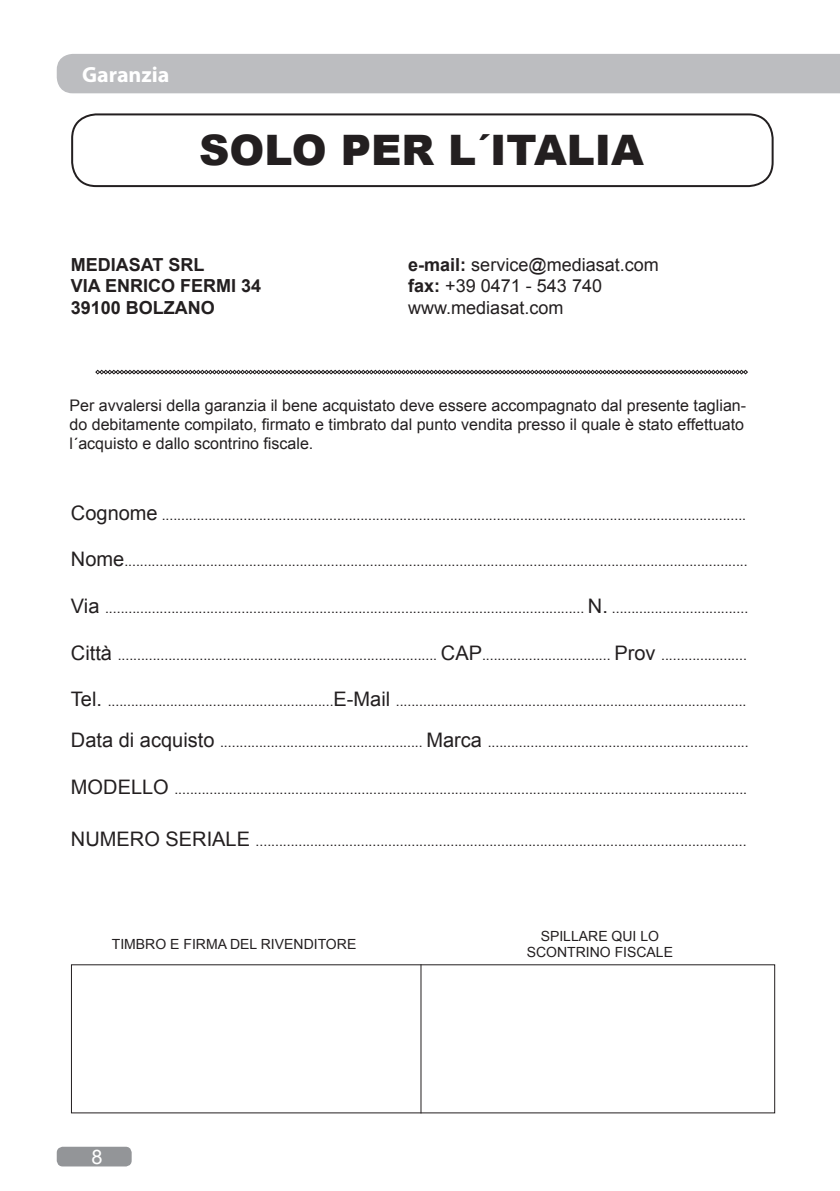
<style>
.page{position:relative;width:840px;height:1191px;background:#fff}
.page>*{position:absolute;margin:0;border:0;box-sizing:border-box;transform-origin:0 0}
.t1{font:900 42px "Arial";color:#231f20}
.t2{font:700 22px "Myriad Pro";color:#fff}
.t3{font:20px "Arial";color:#fff}
.t4{font:18px "Arial";color:#231f20}
.t5{font:700 18px "Arial";color:#231f20}
.t6{font:16px/19.2px "Arial";color:#231f20}
.t7{font:14px "Arial";color:#231f20}
.s1{font-weight:700}
.s2{font-size:20px}
</style>
<div class="page">
<div style="left:57px;top:1146px;width:75px;height:20px;background:#939598;border-radius:6px"></div>
<div style="left:57px;top:54px;width:782px;height:39px;background:#bcbdc0"></div>
<div style="left:71px;top:113px;width:702px;height:74px;border:2px solid #231f20;border-radius:24px"></div>
<svg style="left:95px;top:370px;width:652px;height:4px"></svg>
<hr style="left:420px;top:964px;width:1px;height:149px;background:#231f20">
<p class="t2" style="left:82px;top:60px;width:89px">Garanzia</p>
<p class="t1" style="left:199px;top:120px;width:446px">SOLO PER L´ITALIA</p>
<p class="t5" style="left:71px;top:252px;width:135px">MEDIASAT SRL</p>
<p class="t5" style="left:71px;top:273px;width:192px">VIA ENRICO FERMI 34</p>
<p class="t5" style="left:71px;top:295px;width:146px">39100 BOLZANO</p>
<p class="t4" style="left:408px;top:252px;width:252px"><span class="s1">e-mail:</span> service@mediasat.com</p>
<p class="t4" style="left:408px;top:273px;width:195px"><span class="s1">fax:</span> +39 0471 - 543 740</p>
<p class="t4" style="left:408px;top:295px;width:157px">www.mediasat.com</p>
<p class="t6" style="left:69px;top:395px;width:677px">Per avvalersi della garanzia il bene acquistato deve essere accompagnato dal presente taglian&shy;do debitamente compilato, firmato e timbrato dal punto vendita presso il quale è stato effettuato l´acquisto e dallo scontrino fiscale.</p>
<p class="t7" style="left:71px;top:505px;width:676px"><span class="s2">Cognome</span> ......................................................................................................................................................</p>
<p class="t7" style="left:71px;top:551px;width:678px"><span class="s2">Nome</span>................................................................................................................................................................</p>
<p class="t7" style="left:71px;top:598px;width:678px"><span class="s2">Via</span> ........................................................................................................................... <span class="s2">N.</span> ...................................</p>
<p class="t7" style="left:71px;top:645px;width:677px"><span class="s2">Città</span> .................................................................................. <span class="s2">CAP</span>................................. <span class="s2">Prov</span> ......................</p>
<p class="t7" style="left:71px;top:691px;width:676px"><span class="s2">Tel.</span> ..........................................................<span class="s2">E-Mail</span> ..........................................................................................</p>
<p class="t7" style="left:71px;top:732px;width:679px"><span class="s2">Data di acquisto</span> .................................................... <span class="s2">Marca</span> ...................................................................</p>
<p class="t7" style="left:71px;top:779px;width:677px"><span class="s2">MODELLO</span> ...................................................................................................................................................</p>
<p class="t7" style="left:71px;top:832px;width:676px"><span class="s2">NUMERO SERIALE</span> ..............................................................................................................................</p>
<p class="t7" style="left:112px;top:934px;width:246px">TIMBRO E FIRMA DEL RIVENDITORE</p>
<h3 class="t3" style="left:91px;top:1143px;width:13px">8</h3>
<p class="t7" style="left:540px;top:926px;width:120px">SPILLARE QUI LO</p>
<p class="t7" style="left:526px;top:942px;width:148px">SCONTRINO FISCALE</p>
</div>
